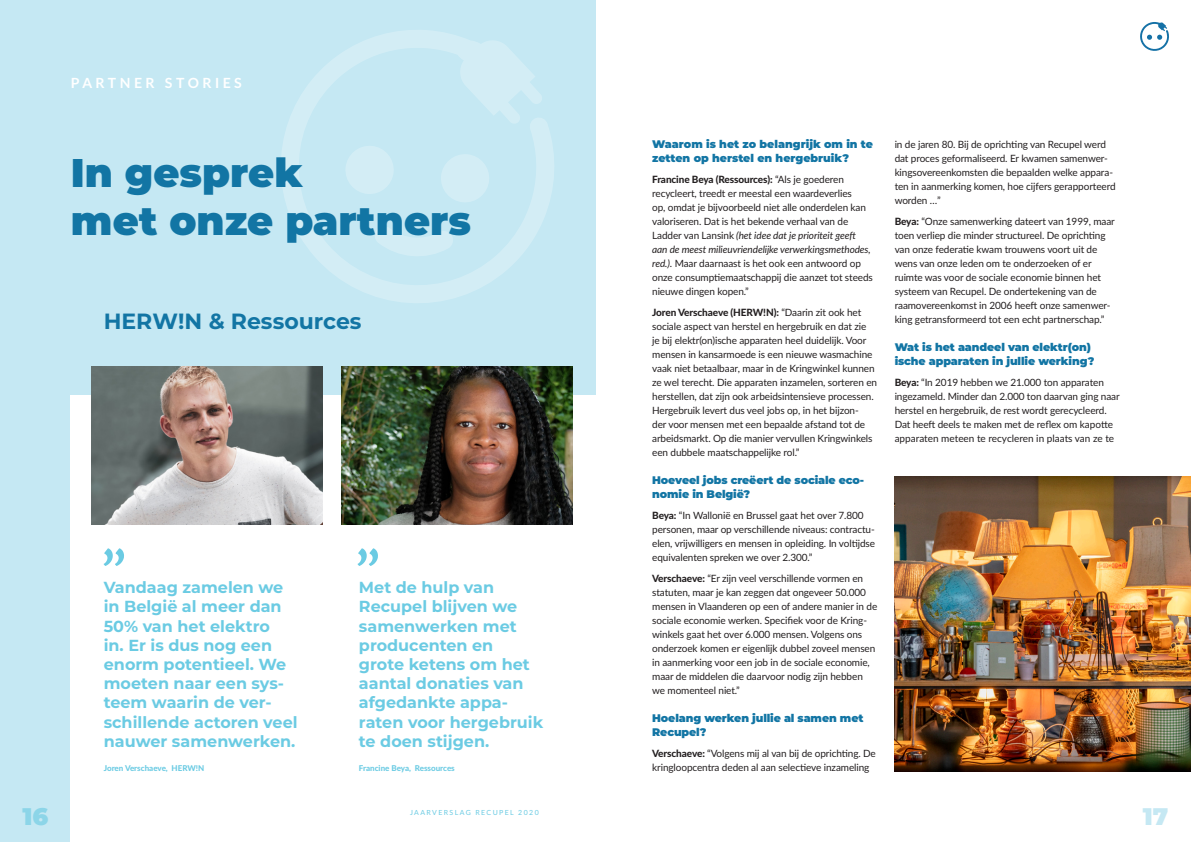
<style>
.page{position:relative;width:1191px;height:842px;background:#fff}
.page>*{position:absolute;margin:0;border:0;box-sizing:border-box;transform-origin:0 0}
.t1{font:900 40px "Montserrat";color:#1275a4}
.t2{font:900 24px "Montserrat";color:#c5e8f3}
.t3{font:900 24px "Montserrat";color:#8cd5e8}
.t4{font:700 22px "Montserrat";color:#1275a4}
.t5{font:700 16px/19.2px "Montserrat";color:#6bcbe3}
.t6{font:700 14px "Lato";letter-spacing:.25em;color:#fff}
.Vraag{font:900 11px/14px "Montserrat";letter-spacing:-.01em;color:#1275a4}
.Alineastijl_1{font:10px/14px "Lato";letter-spacing:-.01em;color:#231f20}
.Alineastijl_1-2{font:800 8px "Lato";color:#6bcbe3}
.t7{font:7px "Lato";letter-spacing:.2em;color:#6bcbe3}
.s1{font-weight:800}
.s2{font-style:italic}
</style>
<div class="page">
<div style="left:0;top:0;width:595px;height:842px;background:#c5e8f3"></div>
<svg style="left:281px;top:30px;width:273px;height:273px"></svg>
<svg style="left:373px;top:225px;width:81px;height:32px"></svg>
<div style="left:71px;top:395px;width:534px;height:447px;background:#fff"></div>
<img style="left:91px;top:366px;width:232px;height:159px">
<img style="left:341px;top:366px;width:232px;height:159px">
<svg style="left:104px;top:548px;width:20px;height:18px"></svg>
<svg style="left:358px;top:548px;width:20px;height:18px"></svg>
<img style="left:894px;top:477px;width:297px;height:294px">
<svg style="left:1140px;top:22px;width:29px;height:29px"></svg>
<p class="t6" style="left:71px;top:72px;width:172px">PARTNER STORIES</p>
<p class="t1" style="left:71px;top:143px;width:233px">In gesprek</p>
<p class="t1" style="left:71px;top:191px;width:402px">met onze partners</p>
<p class="t4" style="left:104px;top:305px;width:259px">HERW!N &amp; Ressources</p>
<p class="t3" style="left:22px;top:798px;width:27px">16</p>
<p class="t5" style="left:104px;top:577px;width:195px">Vandaag zamelen we in België al meer dan<br>50% van het elektro<br>in. Er is dus nog een enorm potentieel. We moeten naar een sys&shy;teem waarin de ver&shy;schillende actoren veel nauwer samenwerken.</p>
<p class="t5" style="left:359px;top:577px;width:186px">Met de hulp van<br>Recupel blijven we samenwerken met producenten en<br>grote ketens om het aantal donaties van afgedankte appa&shy;raten voor hergebruik te doen stijgen.</p>
<p class="Alineastijl_1-2" style="left:104px;top:762px;width:102px">Joren Verschaeve, HERW!N</p>
<p class="Alineastijl_1-2" style="left:359px;top:762px;width:97px">Francine Beya, Ressources</p>
<p class="t7" style="left:410px;top:807px;width:130px">JAARVERSLAG RECUPEL 2020</p>
<p class="Vraag" style="left:652px;top:136px;width:222px">Waarom is het zo belangrijk om in te zetten op herstel en hergebruik?</p>
<p class="Alineastijl_1" style="left:652px;top:172px;width:222px"><span class="s1">Francine Beya (Ressources):</span> “Als je goederen recycleert, treedt er meestal een waardeverlies<br>op, omdat je bijvoorbeeld niet alle onderdelen kan valoriseren. Dat is het bekende verhaal van de Ladder van Lansink <span class="s2">(het idee dat je prioriteit geeft aan de meest milieuvriendelijke verwerkingsmethodes, red.)</span>. Maar daarnaast is het ook een antwoord op onze consumptiemaatschappij die aanzet tot steeds nieuwe dingen kopen.”</p>
<p class="Alineastijl_1" style="left:652px;top:305px;width:226px"><span class="s1">Joren Verschaeve (HERW!N):</span> “Daarin zit ook het sociale aspect van herstel en hergebruik en dat zie<br>je bij elektr(on)ische apparaten heel duidelijk. Voor mensen in kansarmoede is een nieuwe wasmachine vaak niet betaalbaar, maar in de Kringwinkel kunnen ze wel terecht. Die apparaten inzamelen, sorteren en herstellen, dat zijn ook arbeidsintensieve processen.<br>Hergebruik levert dus veel jobs op, in het bijzon-<br>der voor mensen met een bepaalde afstand tot de arbeidsmarkt. Op die manier vervullen Kringwinkels een dubbele maatschappelijke rol.”</p>
<p class="Vraag" style="left:652px;top:472px;width:213px">Hoeveel jobs creëert de sociale eco&shy;nomie in België?</p>
<p class="Alineastijl_1" style="left:652px;top:508px;width:224px"><span class="s1">Beya:</span> “In Wallonië en Brussel gaat het over 7.800 personen, maar op verschillende niveaus: contractu&shy;elen, vrijwilligers en mensen in opleiding. In voltijdse equivalenten spreken we over 2.300.”</p>
<p class="Alineastijl_1" style="left:652px;top:571px;width:227px"><span class="s1">Verschaeve:</span> “Er zijn veel verschillende vormen en statuten, maar je kan zeggen dat ongeveer 50.000 mensen in Vlaanderen op een of andere manier in de sociale economie werken. Specifiek voor de Kring&shy;winkels gaat het over 6.000 mensen. Volgens ons onderzoek komen er eigenlijk dubbel zoveel mensen in aanmerking voor een job in de sociale economie, maar de middelen die daarvoor nodig zijn hebben we momenteel niet.”</p>
<p class="Vraag" style="left:652px;top:710px;width:213px">Hoelang werken jullie al samen met<br>Recupel?</p>
<p class="Alineastijl_1" style="left:652px;top:746px;width:225px"><span class="s1">Verschaeve:</span> “Volgens mij al van bij de oprichting. De kringloopcentra deden al aan selectieve inzameling</p>
<p class="Alineastijl_1" style="left:894px;top:137px;width:222px">in de jaren 80. Bij de oprichting van Recupel werd dat proces geformaliseerd. Er kwamen samenwer&shy;kingsovereenkomsten die bepaalden welke appara&shy;ten in aanmerking komen, hoe cijfers gerapporteerd worden …”</p>
<p class="Alineastijl_1" style="left:894px;top:214px;width:222px"><span class="s1">Beya:</span> “Onze samenwerking dateert van 1999, maar toen verliep die minder structureel. De oprichting van onze federatie kwam trouwens voort uit de wens van onze leden om te onderzoeken of er ruimte was voor de sociale economie binnen het systeem van Recupel. De ondertekening van de raamovereenkomst in 2006 heeft onze samenwer&shy;king getransformeerd tot een echt partnerschap.”</p>
<p class="Vraag" style="left:894px;top:339px;width:201px">Wat is het aandeel van elektr(on) ische apparaten in jullie werking?</p>
<p class="Alineastijl_1" style="left:894px;top:375px;width:227px"><span class="s1">Beya:</span> “In 2019 hebben we 21.000 ton apparaten ingezameld. Minder dan 2.000 ton daarvan ging naar herstel en hergebruik, de rest wordt gerecycleerd.<br>Dat heeft deels te maken met de reflex om kapotte apparaten meteen te recycleren in plaats van ze te</p>
<h2 class="t2" style="left:1142px;top:798px;width:27px">17</h2>
</div>
